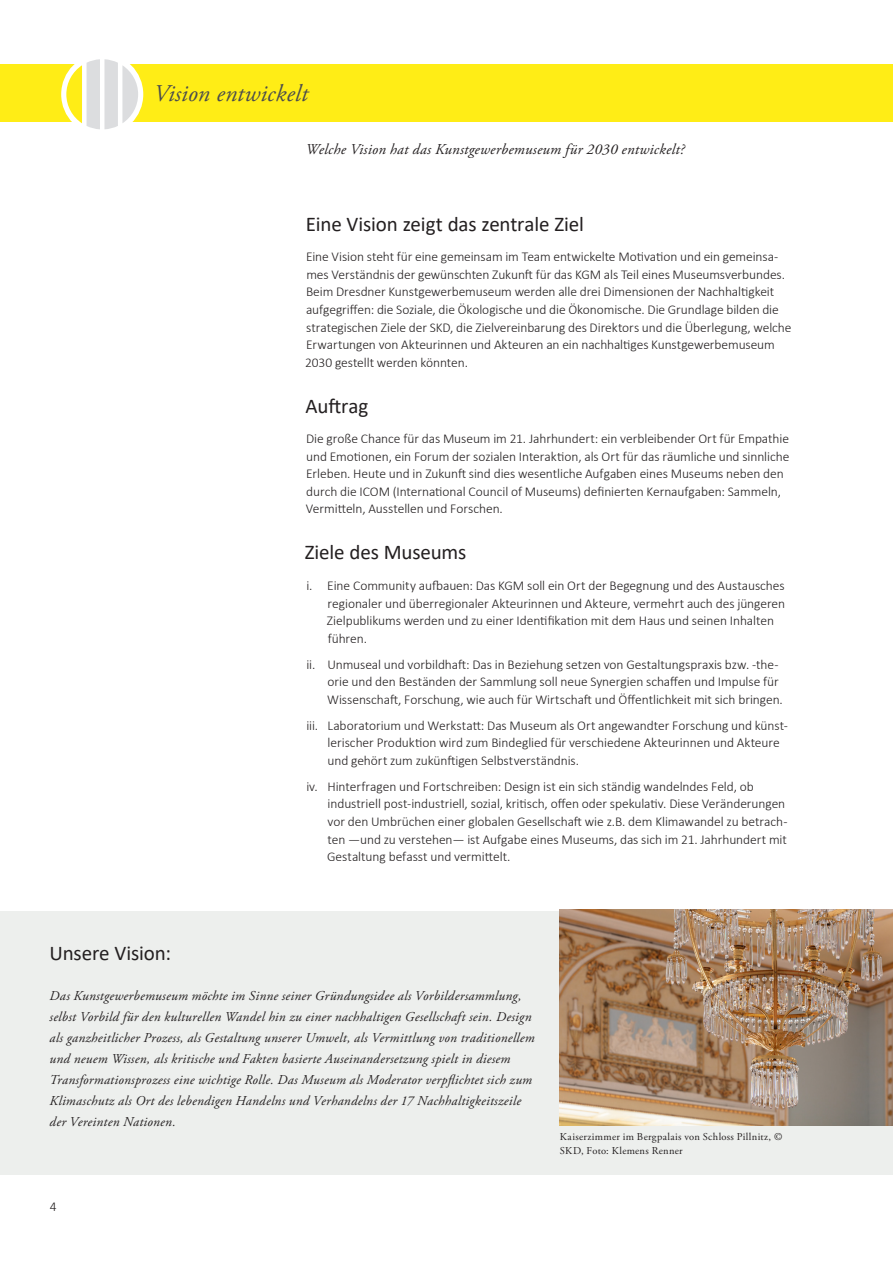
<style>
.page{position:relative;width:893px;height:1263px;background:#fff}
.page>*{position:absolute;margin:0;border:0;box-sizing:border-box;transform-origin:0 0}
._15_Marginalien{font:italic 24px "Adobe Garamond Pro";letter-spacing:.01em;color:#4b4c4d}
._15_Überschrift_Zwei{font:21px "Calibri";letter-spacing:-.005em;color:#231f20}
._15_Marginalien-2{font:italic 15px "Adobe Garamond Pro";letter-spacing:.015em;color:#231f20}
._15_Mengentext_A4{font:300 13.5px/17.5px "Calibri";letter-spacing:-.005em;color:#231f20}
._15_Marginalien-3{font:italic 13.5px/21px "Adobe Garamond Pro";letter-spacing:.02em;color:#231f20}
._15_Marginalien-4{font:10.5px/13.5px "Adobe Garamond Pro";letter-spacing:.035em;color:#231f20}
</style>
<div class="page">
<div style="left:0;top:911px;width:893px;height:264px;background:#edefed"></div>
<img style="left:560px;top:910px;width:333px;height:215px">
<div style="left:1px;top:64px;width:892px;height:57px;background:#ffed16"></div>
<svg style="left:62px;top:59px;width:80px;height:71px"></svg>
<hr style="left:892px;top:878px;width:1px;height:58px;background:#ffed16">
<p class="_15_Marginalien" style="left:154px;top:79px;width:156px">Vision entwickelt</p>
<p class="_15_Marginalien-2" style="left:306px;top:140px;width:380px">Welche Vision hat das Kunstgewerbemuseum für 2030 entwickelt?</p>
<p class="_15_Überschrift_Zwei" style="left:306px;top:209px;width:280px">Eine Vision zeigt das zentrale Ziel</p>
<p class="_15_Mengentext_A4" style="left:305px;top:248px;width:488px">Eine Vision steht für eine gemeinsam im Team entwickelte Motivation und ein gemeinsa&shy;mes Verständnis der gewünschten Zukunft für das KGM als Teil eines Museumsverbundes.<br>Beim Dresdner Kunstgewerbemuseum werden alle drei Dimensionen der Nachhaltigkeit aufgegriffen: die Soziale, die Ökologische und die Ökonomische. Die Grundlage bilden die strategischen Ziele der SKD, die Zielvereinbarung des Direktors und die Überlegung, welche Erwartungen von Akteurinnen und Akteuren an ein nachhaltiges Kunstgewerbemuseum 2030 gestellt werden könnten.</p>
<p class="_15_Überschrift_Zwei" style="left:306px;top:391px;width:64px">Auftrag</p>
<p class="_15_Mengentext_A4" style="left:306px;top:430px;width:485px">Die große Chance für das Museum im 21. Jahrhundert: ein verbleibender Ort für Empathie und Emotionen, ein Forum der sozialen Interaktion, als Ort für das räumliche und sinnliche Erleben. Heute und in Zukunft sind dies wesentliche Aufgaben eines Museums neben den durch die ICOM (International Council of Museums) definierten Kernaufgaben: Sammeln, Vermitteln, Ausstellen und Forschen.</p>
<p class="_15_Überschrift_Zwei" style="left:305px;top:538px;width:163px">Ziele des Museums</p>
<p class="_15_Mengentext_A4" style="left:327px;top:577px;width:460px;text-indent:-21px">i. Eine Community aufbauen: Das KGM soll ein Ort der Begegnung und des Austausches regionaler und überregionaler Akteurinnen und Akteure, vermehrt auch des jüngeren Zielpublikums werden und zu einer Identifikation mit dem Haus und seinen Inhalten führen.</p>
<p class="_15_Mengentext_A4" style="left:327px;top:655px;width:457px;text-indent:-21px">ii. Unmuseal und vorbildhaft: Das in Beziehung setzen von Gestaltungspraxis bzw. -the&shy;orie und den Beständen der Sammlung soll neue Synergien schaffen und Impulse für<br>Wissenschaft, Forschung, wie auch für Wirtschaft und Öffentlichkeit mit sich bringen.</p>
<p class="_15_Mengentext_A4" style="left:327px;top:716px;width:462px;text-indent:-21px">iii. Laboratorium und Werkstatt: Das Museum als Ort angewandter Forschung und künst&shy;lerischer Produktion wird zum Bindeglied für verschiedene Akteurinnen und Akteure und gehört zum zukünftigen Selbstverständnis.</p>
<p class="_15_Mengentext_A4" style="left:327px;top:777px;width:462px;text-indent:-21px">iv. Hinterfragen und Fortschreiben: Design ist ein sich ständig wandelndes Feld, ob industriell post-industriell, sozial, kritisch, offen oder spekulativ. Diese Veränderungen vor den Umbrüchen einer globalen Gesellschaft wie z.B. dem Klimawandel zu betrach&shy;ten —und zu verstehen— ist Aufgabe eines Museums, das sich im 21. Jahrhundert mit Gestaltung befasst und vermittelt.</p>
<p class="_15_Überschrift_Zwei" style="left:50px;top:938px;width:123px">Unsere Vision:</p>
<p class="_15_Marginalien-3" style="left:50px;top:986px;width:487px">Das Kunstgewerbemuseum möchte im Sinne seiner Gründungsidee als Vorbildersammlung, selbst Vorbild für den kulturellen Wandel hin zu einer nachhaltigen Gesellschaft sein. Design als ganzheitlicher Prozess, als Gestaltung unserer Umwelt, als Vermittlung von traditionellem und neuem Wissen, als kritische und Fakten basierte Auseinandersetzung spielt in diesem Transformationsprozess eine wichtige Rolle. Das Museum als Moderator verpflichtet sich zum Klimaschutz als Ort des lebendigen Handelns und Verhandelns der 17 Nachhaltigkeitszeile der Vereinten Nationen.</p>
<p class="_15_Mengentext_A4" style="left:50px;top:1197px;width:8px">4</p>
<p class="_15_Marginalien-4" style="left:560px;top:1130px;width:224px">Kaiserzimmer im Bergpalais von Schloss Pillnitz, ©<br>SKD, Foto: Klemens Renner</p>
</div>
